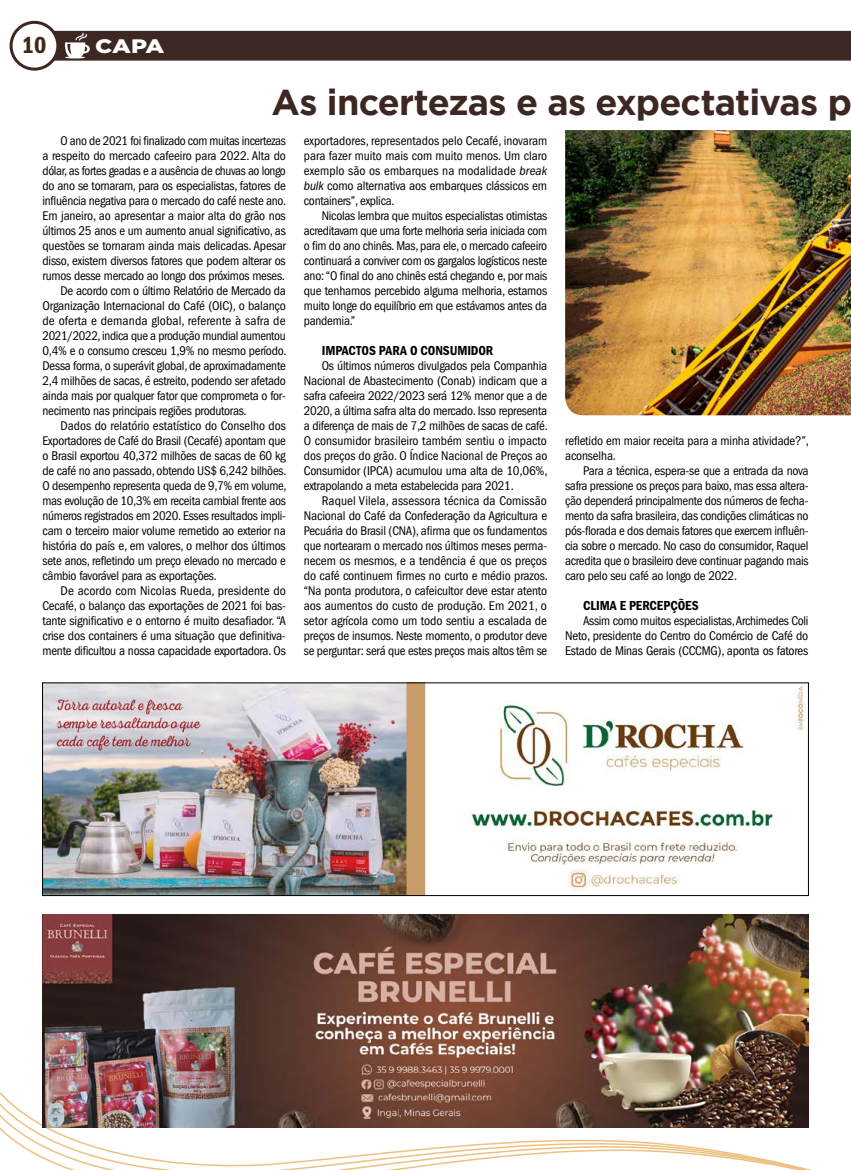
<style>
.page{position:relative;width:851px;height:1170px;background:#fff}
.page>*{position:absolute;margin:0;border:0;box-sizing:border-box;transform-origin:0 0}
.t1{font:700 36px "Gotham";letter-spacing:-.02em;color:#3d2723}
.t2{font:600 condensed 24px "Franklin Gothic";color:#3d2b16}
.t3{font:900 19.5px "Gotham";color:#fff;scale:1.21 1}
.t4{font:600 condensed 13.5px "Franklin Gothic";letter-spacing:-.005em;color:#000}
.t5{font:condensed 13.05px/15px "Franklin Gothic";letter-spacing:-.02em;color:#000;text-align:justify}
.t6{font:condensed 13.05px "Franklin Gothic";letter-spacing:.005em;color:#000}
.t7{font:condensed 13.05px "Franklin Gothic";color:#000}
.s1{font-style:italic}
</style>
<div class="page">
<svg style="left:0;top:952px;width:809px;height:217px"></svg>
<div style="left:53px;top:31px;width:797px;height:30px;background:#3d2723"></div>
<img style="left:43px;top:914px;width:765px;height:213px">
<img style="left:44px;top:684px;width:761px;height:209px">
<div style="left:11px;top:22px;width:47px;height:47px;background:#fff;border-radius:50%"></div>
<div style="left:10px;top:21px;width:49px;height:50px;border:3px solid #3d2723;border-radius:50%"></div>
<img style="left:565px;top:130px;width:285px;height:285px">
<h2 class="t2" style="left:22px;top:31px;width:26px">10</h2>
<h3 class="t3" style="left:95px;top:35px;width:59px">CAPA</h3>
<h1 class="t1" style="left:271px;top:81px;width:582px">As incertezas e as expectativas p</h1>
<p class="t5" style="left:60px;top:133px;width:227px">O ano de 2021 foi finalizado com muitas incertezas</p>
<p class="t5" style="left:43px;top:148px;width:245px">a respeito do mercado cafeeiro para 2022. Alta do</p>
<p class="t5" style="left:43px;top:163px;width:245px">dólar, as fortes geadas e a ausência de chuvas ao longo</p>
<p class="t5" style="left:43px;top:178px;width:245px">do ano se tornaram, para os especialistas, fatores de</p>
<p class="t5" style="left:43px;top:193px;width:245px">influência negativa para o mercado do café neste ano.</p>
<p class="t5" style="left:43px;top:208px;width:245px">Em janeiro, ao apresentar a maior alta do grão nos</p>
<p class="t5" style="left:43px;top:223px;width:245px">últimos 25 anos e um aumento anual significativo, as</p>
<p class="t5" style="left:43px;top:238px;width:245px">questões se tornaram ainda mais delicadas. Apesar</p>
<p class="t5" style="left:43px;top:253px;width:244px">disso, existem diversos fatores que podem alterar os</p>
<p class="t5" style="left:43px;top:268px;width:244px">rumos desse mercado ao longo dos próximos meses.</p>
<p class="t5" style="left:60px;top:283px;width:227px">De acordo com o último Relatório de Mercado da</p>
<p class="t5" style="left:43px;top:298px;width:245px">Organização Internacional do Café (OIC), o balanço</p>
<p class="t6" style="left:43px;top:313px;width:244px">de oferta e demanda global, referente à safra de</p>
<p class="t5" style="left:43px;top:328px;width:244px">2021/2022, indica que a produção mundial aumentou</p>
<p class="t5" style="left:43px;top:343px;width:245px">0,4% e o consumo cresceu 1,9% no mesmo período.</p>
<p class="t5" style="left:43px;top:358px;width:245px">Dessa forma, o superávit global, de aproximadamente</p>
<p class="t5" style="left:43px;top:373px;width:245px">2,4 milhões de sacas, é estreito, podendo ser afetado</p>
<p class="t5" style="left:43px;top:388px;width:245px">ainda mais por qualquer fator que comprometa o for-</p>
<p class="t5" style="left:43px;top:403px;width:206px">necimento nas principais regiões produtoras.</p>
<p class="t7" style="left:60px;top:418px;width:227px">Dados do relatório estatístico do Conselho dos</p>
<p class="t5" style="left:43px;top:433px;width:245px">Exportadores de Café do Brasil (Cecafé) apontam que</p>
<p class="t5" style="left:43px;top:448px;width:245px">o Brasil exportou 40,372 milhões de sacas de 60 kg</p>
<p class="t5" style="left:43px;top:463px;width:245px">de café no ano passado, obtendo US$ 6,242 bilhões.</p>
<p class="t5" style="left:43px;top:478px;width:245px">O desempenho representa queda de 9,7% em volume,</p>
<p class="t5" style="left:43px;top:493px;width:245px">mas evolução de 10,3% em receita cambial frente aos</p>
<p class="t5" style="left:43px;top:508px;width:245px">números registrados em 2020. Esses resultados impli-</p>
<p class="t5" style="left:43px;top:523px;width:245px">cam o terceiro maior volume remetido ao exterior na</p>
<p class="t5" style="left:43px;top:538px;width:245px">história do país e, em valores, o melhor dos últimos</p>
<p class="t5" style="left:43px;top:553px;width:245px">sete anos, refletindo um preço elevado no mercado e</p>
<p class="t5" style="left:43px;top:568px;width:176px">câmbio favorável para as exportações.</p>
<p class="t6" style="left:60px;top:583px;width:227px">De acordo com Nicolas Rueda, presidente do</p>
<p class="t5" style="left:43px;top:598px;width:245px">Cecafé, o balanço das exportações de 2021 foi bas-</p>
<p class="t5" style="left:43px;top:613px;width:245px">tante significativo e o entorno é muito desafiador. “A</p>
<p class="t5" style="left:43px;top:628px;width:245px">crise dos containers é uma situação que definitiva-</p>
<p class="t5" style="left:43px;top:643px;width:245px">mente dificultou a nossa capacidade exportadora. Os</p>
<p class="t5" style="left:304px;top:133px;width:245px">exportadores, representados pelo Cecafé, inovaram para fazer muito mais com muito menos. Um claro exemplo são os embarques na modalidade <span class="s1">break bulk</span> como alternativa aos embarques clássicos em containers”, explica.</p>
<p class="t5" style="left:304px;top:208px;width:245px;text-indent:18px">Nicolas lembra que muitos especialistas otimistas acreditavam que uma forte melhoria seria iniciada com o fim do ano chinês. Mas, para ele, o mercado cafeeiro continuará a conviver com os gargalos logísticos neste ano: “O final do ano chinês está chegando e, por mais que tenhamos percebido alguma melhoria, estamos muito longe do equilíbrio em que estávamos antes da pandemia.”</p>
<p class="t4" style="left:322px;top:343px;width:173px">IMPACTOS PARA O CONSUMIDOR</p>
<p class="t5" style="left:304px;top:358px;width:245px;text-indent:18px">Os últimos números divulgados pela Companhia Nacional de Abastecimento (Conab) indicam que a safra cafeeira 2022/2023 será 12% menor que a de 2020, a última safra alta do mercado. Isso representa a diferença de mais de 7,2 milhões de sacas de café.<br>O consumidor brasileiro também sentiu o impacto dos preços do grão. O Índice Nacional de Preços ao Consumidor (IPCA) acumulou uma alta de 10,06%, extrapolando a meta estabelecida para 2021.</p>
<p class="t5" style="left:304px;top:493px;width:245px;text-indent:18px">Raquel Vilela, assessora técnica da Comissão Nacional do Café da Confederação da Agricultura e Pecuária do Brasil (CNA), afirma que os fundamentos que nortearam o mercado nos últimos meses perma&shy;necem os mesmos, e a tendência é que os preços do café continuem firmes no curto e médio prazos. “Na ponta produtora, o cafeicultor deve estar atento aos aumentos do custo de produção. Em 2021, o setor agrícola como um todo sentiu a escalada de preços de insumos. Neste momento, o produtor deve se perguntar: será que estes preços mais altos têm se</p>
<p class="t5" style="left:565px;top:433px;width:245px">refletido em maior receita para a minha atividade?”, aconselha.</p>
<p class="t5" style="left:565px;top:463px;width:245px;text-indent:18px">Para a técnica, espera-se que a entrada da nova safra pressione os preços para baixo, mas essa altera&shy;ção dependerá principalmente dos números de fecha&shy;mento da safra brasileira, das condições climáticas no pós-florada e dos demais fatores que exercem influên&shy;cia sobre o mercado. No caso do consumidor, Raquel acredita que o brasileiro deve continuar pagando mais caro pelo seu café ao longo de 2022.</p>
<p class="t4" style="left:583px;top:598px;width:117px">CLIMA E PERCEPÇÕES</p>
<p class="t5" style="left:565px;top:613px;width:245px;text-indent:18px">Assim como muitos especialistas, Archimedes Coli Neto, presidente do Centro do Comércio de Café do Estado de Minas Gerais (CCCMG), aponta os fatores</p>
</div>
